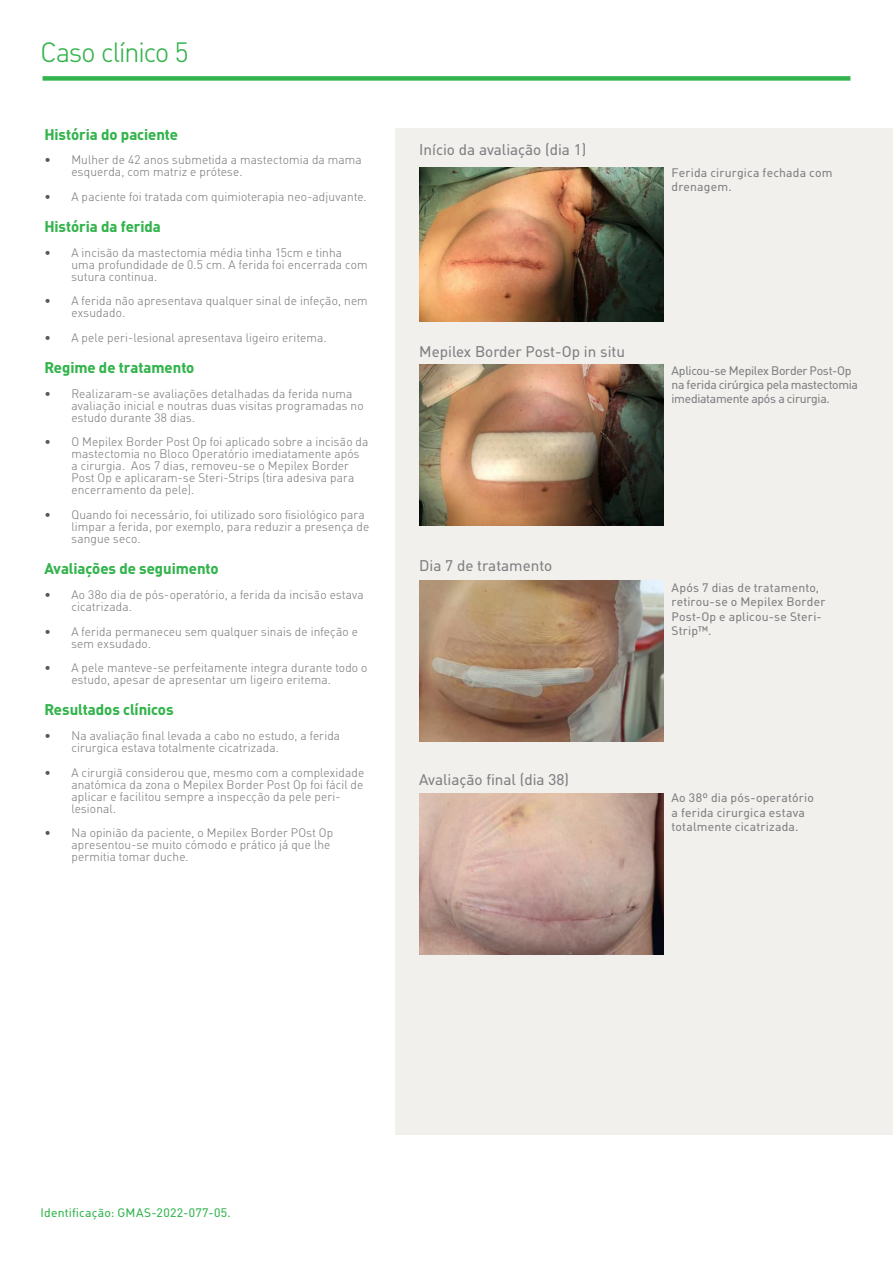
<style>
.page{position:relative;width:893px;height:1263px;background:#fff}
.page>*{position:absolute;margin:0;border:0;box-sizing:border-box;transform-origin:0 0}
.t1{font:300 27px "MHC Din";letter-spacing:-.035em;color:#34b44d}
.Body_copy_bullets{font:700 15px "MHC Din";letter-spacing:-.005em;color:#34b44d}
.t2{font:15px "MHC Din";color:#808083}
.t3{font:300 12px/12px "MHC Din";letter-spacing:.015em;color:#808083}
.Body_copy_bullets-2{font:12px/14.4px "MHC Din";letter-spacing:.01em;color:#808083}
.Body_copy_bullets-3{font:12px/14.4px "MHC Din";letter-spacing:-.025em;color:#808083}
.Department_hospital{font:12px "MHC Din";letter-spacing:.02em;color:#34b44d}
.s1{color:#57585a}
</style>
<div class="page">
<div style="left:395px;top:128px;width:498px;height:1006px;background:#f1f0ed"></div>
<div style="left:43px;top:76px;width:807px;height:5px;background:#34b44d"></div>
<img style="left:419px;top:168px;width:244px;height:153px">
<img style="left:419px;top:364px;width:244px;height:161px">
<img style="left:419px;top:581px;width:244px;height:161px">
<img style="left:419px;top:794px;width:244px;height:161px">
<p class="t1" style="left:41px;top:36px;width:149px">Caso clínico 5</p>
<p class="Body_copy_bullets" style="left:44px;top:125px;width:135px">História do paciente</p>
<p class="t3" style="left:71px;top:154px;width:292px;text-indent:-27px"><span class="s1">•</span> Mulher de 42 anos submetida a mastectomia da mama esquerda, com matriz e prótese.</p>
<p class="t3" style="left:44px;top:191px;width:324px"><span class="s1">•</span> A paciente foi tratada com quimioterapia neo-adjuvante.</p>
<p class="Body_copy_bullets" style="left:44px;top:217px;width:118px">História da ferida</p>
<p class="t3" style="left:71px;top:246px;width:298px;text-indent:-27px"><span class="s1">•</span> A incisão da mastectomia média tinha 15cm e tinha uma profundidade de 0.5 cm. A ferida foi encerrada com sutura continua.</p>
<p class="t3" style="left:71px;top:295px;width:298px;text-indent:-27px"><span class="s1">•</span> A ferida não apresentava qualquer sinal de infeção, nem exsudado.</p>
<p class="t3" style="left:44px;top:332px;width:284px"><span class="s1">•</span> A pele peri-lesional apresentava ligeiro eritema.</p>
<p class="Body_copy_bullets" style="left:44px;top:358px;width:152px">Regime de tratamento</p>
<p class="t3" style="left:71px;top:387px;width:294px;text-indent:-27px"><span class="s1">•</span> Realizaram-se avaliações detalhadas da ferida numa avaliação inicial e noutras duas visitas programadas no estudo durante 38 dias.</p>
<p class="t3" style="left:71px;top:436px;width:299px;text-indent:-27px"><span class="s1">•</span> O Mepilex Border Post Op foi aplicado sobre a incisão da mastectomia no Bloco Operatório imediatamente após a cirurgia. Aos 7 dias, removeu-se o Mepilex Border Post Op e aplicaram-se Steri-Strips (tira adesiva para encerramento da pele).</p>
<p class="t3" style="left:71px;top:509px;width:299px;text-indent:-27px"><span class="s1">•</span> Quando foi necessário, foi utilizado soro fisiológico para limpar a ferida, por exemplo, para reduzir a presença de sangue seco.</p>
<p class="Body_copy_bullets" style="left:44px;top:559px;width:176px">Avaliações de seguimento</p>
<p class="t3" style="left:71px;top:588px;width:294px;text-indent:-27px"><span class="s1">•</span> Ao 38o dia de pós-operatório, a ferida da incisão estava cicatrizada.</p>
<p class="t3" style="left:71px;top:625px;width:288px;text-indent:-27px"><span class="s1">•</span> A ferida permaneceu sem qualquer sinais de infeção e sem exsudado.</p>
<p class="t3" style="left:71px;top:662px;width:298px;text-indent:-27px"><span class="s1">•</span> A pele manteve-se perfeitamente integra durante todo o estudo, apesar de apresentar um ligeiro eritema.</p>
<p class="Body_copy_bullets" style="left:44px;top:700px;width:131px">Resultados clínicos</p>
<p class="t3" style="left:71px;top:729px;width:270px;text-indent:-27px"><span class="s1">•</span> Na avaliação final levada a cabo no estudo, a ferida cirurgica estava totalmente cicatrizada.</p>
<p class="t3" style="left:71px;top:766px;width:294px;text-indent:-27px"><span class="s1">•</span> A cirurgiã considerou que, mesmo com a complexidade anatómica da zona o Mepilex Border Post Op foi fácil de aplicar e facilitou sempre a inspecção da pele peri&shy;lesional.</p>
<p class="t3" style="left:71px;top:827px;width:263px;text-indent:-27px"><span class="s1">•</span> Na opinião da paciente, o Mepilex Border POst Op apresentou-se muito cómodo e prático já que lhe permitia tomar duche.</p>
<p class="t2" style="left:419px;top:140px;width:169px">Início da avaliação (dia 1)</p>
<p class="Body_copy_bullets-2" style="left:671px;top:165px;width:162px">Ferida cirurgica fechada com drenagem.</p>
<p class="t2" style="left:419px;top:343px;width:207px">Mepilex Border Post-Op in situ</p>
<p class="Body_copy_bullets-3" style="left:671px;top:363px;width:188px">Aplicou-se Mepilex Border Post-Op na ferida cirúrgica pela mastectomia imediatamente após a cirurgia.</p>
<p class="t2" style="left:419px;top:556px;width:135px">Dia 7 de tratamento</p>
<p class="t2" style="left:419px;top:770px;width:151px">Avaliação final (dia 38)</p>
<p class="Body_copy_bullets-2" style="left:671px;top:580px;width:155px">Após 7 dias de tratamento, retirou-se o Mepilex Border<br>Post-Op e aplicou-se Steri-<br>Strip™.</p>
<p class="Body_copy_bullets-2" style="left:671px;top:790px;width:144px">Ao 38º dia pós-operatório a ferida cirurgica estava totalmente cicatrizada.</p>
<p class="Department_hospital" style="left:41px;top:1205px;width:192px">Identificação: GMAS-2022-077-05.</p>
</div>
